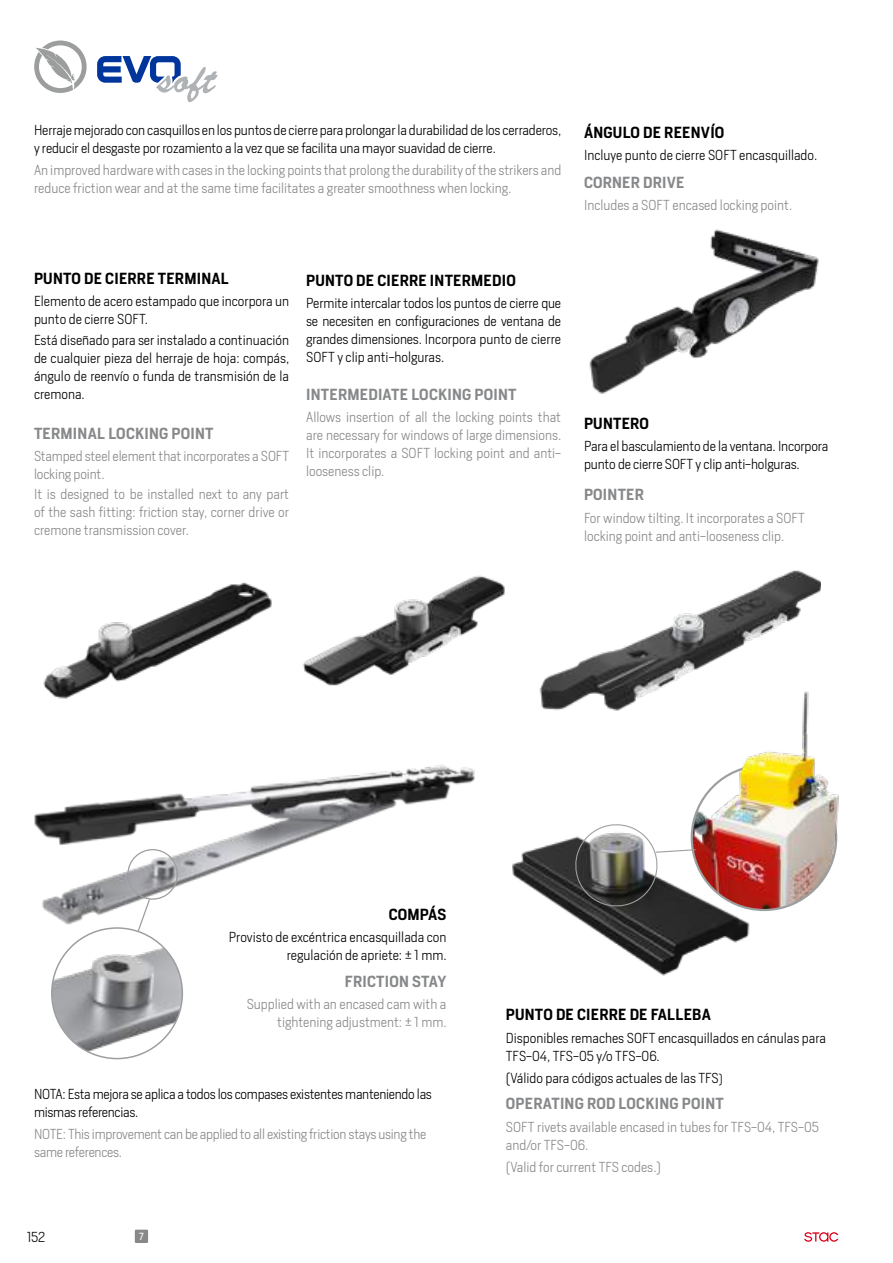
<style>
.page{position:relative;width:893px;height:1263px;background:#fff}
.page>*{position:absolute;margin:0;border:0;box-sizing:border-box;transform-origin:0 0}
.t1{font:600 15px "Heron Sans";letter-spacing:.015em;color:#87888a}
.t2{font:600 15px "Heron Sans";letter-spacing:.015em;color:#000}
.t3{font:300 13.5px/18px "Heron Sans";letter-spacing:-.01em;color:#000}
.t4{font:300 13.5px/18px "Heron Sans";color:#87888a}
.t5{font:300 13.5px/18px "Heron Sans";letter-spacing:-.02em;color:#87888a}
.t6{font:9.6px "Heron Sans";color:#fff}
.s1{font-size:12px}
</style>
<div class="page">
<img style="left:34px;top:765px;width:441px;height:174px">
<img style="left:52px;top:928px;width:130px;height:130px;border-radius:65px">
<div style="left:127px;top:849px;width:51px;height:51px;border:1px solid #9c9e9f;border-radius:50%"></div>
<svg style="left:136px;top:898px;width:15px;height:35px"></svg>
<img style="left:512px;top:839px;width:243px;height:137px">
<img style="left:692px;top:765px;width:144px;height:145px;border-radius:72px">
<img style="left:704px;top:716px;width:135px;height:144px">
<svg style="left:570px;top:819px;width:127px;height:93px"></svg>
<img style="left:303px;top:575px;width:202px;height:111px">
<img style="left:43px;top:582px;width:229px;height:117px">
<img style="left:539px;top:570px;width:282px;height:146px">
<img style="left:589px;top:230px;width:230px;height:164px">
<svg style="left:97px;top:56px;width:121px;height:47px"></svg>
<svg style="left:34px;top:41px;width:53px;height:52px"></svg>
<div style="left:135px;top:1229px;width:13px;height:14px;background:#87888a"></div>
<svg style="left:804px;top:1232px;width:34px;height:10px"></svg>
<p class="t3" style="left:34px;top:120px;width:529px">Herraje mejorado con casquillos en los puntos de cierre para prolongar la durabilidad de los cerraderos, y reducir el desgaste por rozamiento a la vez que se facilita una mayor suavidad de cierre.</p>
<p class="t4" style="left:34px;top:161px;width:529px">An improved hardware with cases in the locking points that prolong the durability of the strikers and reduce friction wear and at the same time facilitates a greater smoothness when locking.</p>
<p class="t2" style="left:584px;top:122px;width:142px">ÁNGULO DE REENVÍO</p>
<p class="t3" style="left:584px;top:146px;width:235px">Incluye punto de cierre SOFT encasquillado.</p>
<p class="t1" style="left:584px;top:173px;width:102px">CORNER DRIVE</p>
<p class="t4" style="left:584px;top:196px;width:210px">Includes a SOFT encased locking point.</p>
<p class="t2" style="left:34px;top:269px;width:197px">PUNTO DE CIERRE TERMINAL</p>
<p class="t3" style="left:34px;top:292px;width:257px">Elemento de acero estampado que incorpora un punto de cierre SOFT.</p>
<p class="t3" style="left:34px;top:330px;width:257px;text-align:justify">Está diseñado para ser instalado a continuación de cualquier pieza del herraje de hoja: compás, ángulo de reenvío o funda de transmisión de la cremona.</p>
<p class="t1" style="left:34px;top:424px;width:181px">TERMINAL LOCKING POINT</p>
<p class="t4" style="left:34px;top:447px;width:257px">Stamped steel element that incorporates a SOFT locking point.</p>
<p class="t4" style="left:34px;top:485px;width:257px;text-align:justify">It is designed to be installed next to any part of the sash fitting: friction stay, corner drive or cremone transmission cover.</p>
<p class="t2" style="left:306px;top:271px;width:211px">PUNTO DE CIERRE INTERMEDIO</p>
<p class="t3" style="left:306px;top:294px;width:257px;text-align:justify">Permite intercalar todos los puntos de cierre que se necesiten en configuraciones de ventana de grandes dimensiones. Incorpora punto de cierre SOFT y clip anti-holguras.</p>
<p class="t1" style="left:306px;top:385px;width:212px">INTERMEDIATE LOCKING POINT</p>
<p class="t4" style="left:306px;top:408px;width:257px;text-align:justify">Allows insertion of all the locking points that are necessary for windows of large dimensions.<br>It incorporates a SOFT locking point and anti&shy;looseness clip.</p>
<p class="t2" style="left:584px;top:414px;width:67px">PUNTERO</p>
<p class="t3" style="left:584px;top:437px;width:246px">Para el basculamiento de la ventana. Incorpora punto de cierre SOFT y clip anti-holguras.</p>
<p class="t1" style="left:584px;top:485px;width:61px">POINTER</p>
<p class="t4" style="left:584px;top:508px;width:222px">For window tilting. It incorporates a SOFT locking point and anti-looseness clip.</p>
<p class="t2" style="left:389px;top:905px;width:59px">COMPÁS</p>
<p class="t3" style="left:229px;top:928px;width:219px;text-align:right">Provisto de excéntrica encasquillada con regulación de apriete: ± 1 mm.</p>
<p class="t1" style="left:345px;top:971px;width:103px">FRICTION STAY</p>
<p class="t4" style="left:247px;top:995px;width:201px;text-align:right">Supplied with an encased cam with a tightening adjustment: ± 1 mm.</p>
<p class="t3" style="left:34px;top:1085px;width:399px">NOTA: Esta mejora se aplica a todos los compases existentes manteniendo las mismas referencias.</p>
<p class="t5" style="left:34px;top:1125px;width:394px">NOTE: This improvement can be applied to all existing friction stays using the same references.</p>
<p class="t3" style="left:27px;top:1227px;width:20px">152</p>
<p class="t6" style="left:139px;top:1230px;width:6px">7</p>
<p class="t2" style="left:506px;top:1005px;width:206px">PUNTO DE CIERRE DE FALLEBA</p>
<p class="t3" style="left:506px;top:1028px;width:321px">Disponibles remaches SOFT encasquillados en cánulas para<br>TFS-04, TFS-05 y/o TFS-06.</p>
<p class="t3" style="left:506px;top:1068px;width:219px">(Válido para códigos actuales de las TFS<span class="s1">)</span></p>
<p class="t1" style="left:506px;top:1094px;width:219px">OPERATING ROD LOCKING POINT</p>
<p class="t4" style="left:506px;top:1117px;width:315px">SOFT rivets available encased in tubes for TFS-04, TFS-05 and/or TFS-06.</p>
<p class="t4" style="left:506px;top:1157px;width:157px">(Valid for current TFS codes.)</p>
</div>
